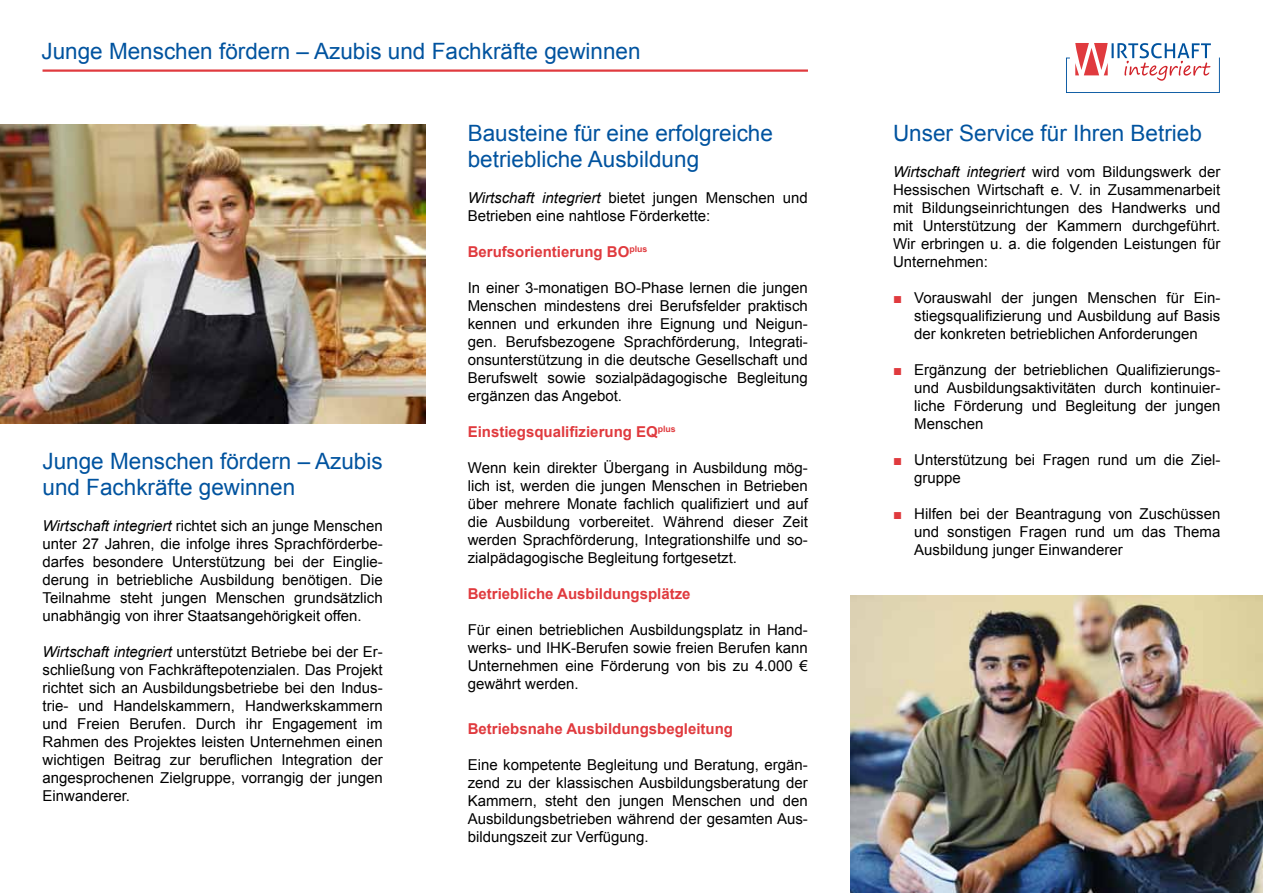
<style>
.page{position:relative;width:1263px;height:893px;background:#fff}
.page>*{position:absolute;margin:0;border:0;box-sizing:border-box;transform-origin:0 0}
.t1{font:22.5px/25.5px "Arial";color:#00539f}
.t2{font:15px/18px "Arial";color:#000;text-align:justify}
.t3{font:700 15px "Arial";color:#e03a3e}
.s1{font-style:italic}
.s2{color:#e03a3e}
</style>
<div class="page">
<img style="left:850px;top:595px;width:413px;height:298px">
<svg style="left:1066px;top:43px;width:154px;height:50px"></svg>
<img style="left:0;top:125px;width:425px;height:299px">
<hr style="left:43px;top:69px;width:765px;height:3px;background:#e03a3e">
<h1 class="t1" style="left:41px;top:38px;width:601px">Junge Menschen fördern – Azubis und Fachkräfte gewinnen</h1>
<h1 class="t1" style="left:43px;top:449px;width:342px">Junge Menschen fördern – Azubis und Fachkräfte gewinnen</h1>
<p class="t2" style="left:43px;top:517px;width:342px"><span class="s1">Wirtschaft integriert</span> richtet sich an junge Menschen unter 27 Jahren, die infolge ihres Sprachförderbe&shy;darfes besondere Unterstützung bei der Einglie&shy;derung in betriebliche Ausbildung benötigen. Die Teilnahme steht jungen Menschen grundsätzlich unabhängig von ihrer Staatsangehörigkeit offen.</p>
<p class="t2" style="left:43px;top:643px;width:342px"><span class="s1">Wirtschaft integriert</span> unterstützt Betriebe bei der Er&shy;schließung von Fachkräftepotenzialen. Das Projekt richtet sich an Ausbildungsbetriebe bei den Indus&shy;trie- und Handelskammern, Handwerkskammern und Freien Berufen. Durch ihr Engagement im Rahmen des Projektes leisten Unternehmen einen wichtigen Beitrag zur beruflichen Integration der angesprochenen Zielgruppe, vorrangig der jungen Einwanderer.</p>
<h1 class="t1" style="left:468px;top:121px;width:307px">Bausteine für eine erfolgreiche betriebliche Ausbildung</h1>
<p class="t2" style="left:468px;top:189px;width:342px"><span class="s1">Wirtschaft integriert</span> bietet jungen Menschen und<br>Betrieben eine nahtlose Förderkette:</p>
<p class="t3" style="left:468px;top:242px;width:181px">Berufsorientierung BO<sup>plus</sup></p>
<p class="t2" style="left:468px;top:279px;width:342px">In einer 3-monatigen BO-Phase lernen die jungen Menschen mindestens drei Berufsfelder praktisch kennen und erkunden ihre Eignung und Neigun&shy;gen. Berufsbezogene Sprachförderung, Integrati&shy;onsunterstützung in die deutsche Gesellschaft und Berufswelt sowie sozialpädagogische Begleitung ergänzen das Angebot.</p>
<p class="t3" style="left:468px;top:422px;width:210px">Einstiegsqualifizierung EQ<sup>plus</sup></p>
<p class="t2" style="left:468px;top:459px;width:342px">Wenn kein direkter Übergang in Ausbildung mög&shy;lich ist, werden die jungen Menschen in Betrieben über mehrere Monate fachlich qualifiziert und auf die Ausbildung vorbereitet. Während dieser Zeit werden Sprachförderung, Integrationshilfe und so&shy;zialpädagogische Begleitung fortgesetzt.</p>
<p class="t3" style="left:468px;top:584px;width:224px">Betriebliche Ausbildungsplätze</p>
<p class="t2" style="left:468px;top:621px;width:342px">Für einen betrieblichen Ausbildungsplatz in Hand&shy;werks- und IHK-Berufen sowie freien Berufen kann Unternehmen eine Förderung von bis zu 4.000 € gewährt werden.</p>
<p class="t3" style="left:468px;top:719px;width:267px">Betriebsnahe Ausbildungsbegleitung</p>
<p class="t2" style="left:468px;top:756px;width:342px">Eine kompetente Begleitung und Beratung, ergän&shy;zend zu der klassischen Ausbildungsberatung der Kammern, steht den jungen Menschen und den Ausbildungsbetrieben während der gesamten Aus&shy;bildungszeit zur Verfügung.</p>
<h1 class="t1" style="left:893px;top:121px;width:310px">Unser Service für Ihren Betrieb</h1>
<p class="t2" style="left:893px;top:163px;width:329px"><span class="s1">Wirtschaft integriert</span> wird vom Bildungswerk der Hessischen Wirtschaft e. V. in Zusammenarbeit mit Bildungseinrichtungen des Handwerks und mit Unterstützung der Kammern durchgeführt.<br>Wir erbringen u. a. die folgenden Leistungen für Unternehmen:</p>
<p class="t2" style="left:914px;top:289px;width:308px;text-indent:-21px"><span class="s2">■</span> Vorauswahl der jungen Menschen für Ein&shy;stiegsqualifizierung und Ausbildung auf Basis der konkreten betrieblichen Anforderungen</p>
<p class="t2" style="left:914px;top:361px;width:308px;text-indent:-21px"><span class="s2">■</span> Ergänzung der betrieblichen Qualifizierungs&shy;und Ausbildungsaktivitäten durch kontinuier&shy;liche Förderung und Begleitung der jungen Menschen</p>
<p class="t2" style="left:914px;top:451px;width:308px;text-indent:-21px"><span class="s2">■</span> Unterstützung bei Fragen rund um die Ziel&shy;gruppe</p>
<p class="t2" style="left:914px;top:505px;width:308px;text-indent:-21px"><span class="s2">■</span> Hilfen bei der Beantragung von Zuschüssen und sonstigen Fragen rund um das Thema Ausbildung junger Einwanderer</p>
</div>
